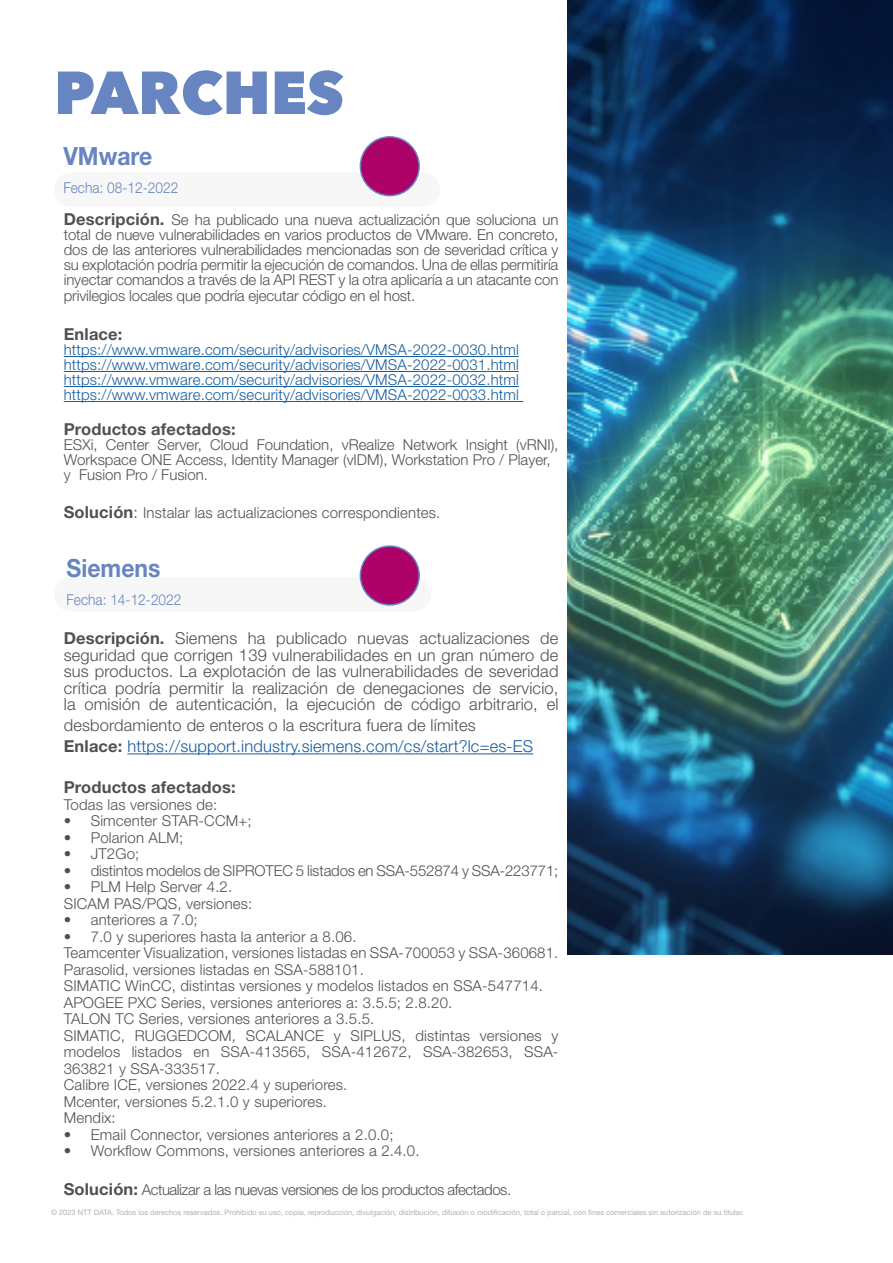
<style>
.page{position:relative;width:893px;height:1263px;background:#fff}
.page>*{position:absolute;margin:0;border:0;box-sizing:border-box;transform-origin:0 0}
.t1{font:800 60px "Avenir Next";color:#6785c1}
.t2{font:700 25.05px "Helvetica Neue LT Std";color:#6785c1;scale:.91 1}
.t3{font:300 16.5px/16.5px "Helvetica Neue LT Std";letter-spacing:.01em;color:#505050;text-align:justify}
.t4{font:300 16.5px "Helvetica Neue LT Std";letter-spacing:.01em;color:#175d9e}
.t5{font:700 16.5px "Helvetica Neue LT Std";letter-spacing:.01em;color:#505050}
.t6{font:300 15px/15px "Helvetica Neue LT Std";letter-spacing:.01em;color:#505050;text-align:justify}
.t7{font:300 15px "Helvetica Neue LT Std";letter-spacing:.01em;color:#175d9e}
.t8{font:300 15px "Helvetica Neue LT Std";letter-spacing:-.01em;color:#505050}
.t9{font:300 15px "Helvetica Neue LT Std";letter-spacing:-.03em;color:#505050}
.t10{font:300 15px "Helvetica Neue LT Std";color:#6785c1;scale:.91 1}
.t11{font:7.5px "Helvetica Neue LT Std";color:#b1b1b1}
.s1{font-weight:700;font-size:16.5px}
.s2{font-size:16.5px}
.s3{font-weight:700}
.s4{font-weight:700;color:#505050}
</style>
<div class="page">
<img style="left:568px;top:0;width:325px;height:955px">
<div style="left:54px;top:173px;width:386px;height:34px;background:#f7f7f7;border-radius:17px"></div>
<div style="left:54px;top:577px;width:377px;height:34px;background:#f7f7f7;border-radius:17px"></div>
<hr style="left:64px;top:356px;width:455px;height:1px;background:#175d9e">
<hr style="left:64px;top:371px;width:455px;height:1px;background:#175d9e">
<hr style="left:64px;top:386px;width:455px;height:1px;background:#175d9e">
<hr style="left:64px;top:401px;width:459px;height:1px;background:#175d9e">
<hr style="left:127px;top:753px;width:406px;height:1px;background:#175d9e">
<div style="left:360px;top:137px;width:59px;height:59px;background:#ad0369;border-radius:50%"></div>
<div style="left:360px;top:136px;width:60px;height:60px;border:2px solid #6785c1;border-radius:50%"></div>
<div style="left:360px;top:546px;width:59px;height:59px;background:#ad0369;border-radius:50%"></div>
<div style="left:360px;top:545px;width:60px;height:61px;border:2px solid #6785c1;border-radius:50%"></div>
<p class="t1" style="left:54px;top:56px;width:291px">PARCHES</p>
<p class="t2" style="left:63px;top:141px;width:99px">VMware</p>
<p class="t10" style="left:63px;top:178px;width:128px">Fecha: 08-12-2022</p>
<p class="t6" style="left:64px;top:211px;width:496px"><span class="s1">Descripción.</span> Se ha publicado una nueva actualización que soluciona un total de nueve vulnerabilidades en varios productos de VMware. En concreto, dos de las anteriores vulnerabilidades mencionadas son de severidad crítica y su explotación podría permitir la ejecución de comandos. Una de ellas permitiría inyectar comandos a través de la API REST y la otra aplicaría a un atacante con</p>
<p class="t8" style="left:64px;top:286px;width:353px">privilegios locales que podría ejecutar código en el host.</p>
<p class="t5" style="left:64px;top:324px;width:60px">Enlace:</p>
<p class="t7" style="left:64px;top:340px;width:457px">https://www.vmware.com/security/advisories/VMSA-2022-0030.html</p>
<p class="t7" style="left:64px;top:355px;width:457px">https://www.vmware.com/security/advisories/VMSA-2022-0031.html</p>
<p class="t7" style="left:64px;top:370px;width:457px">https://www.vmware.com/security/advisories/VMSA-2022-0032.html</p>
<p class="t7" style="left:64px;top:385px;width:457px">https://www.vmware.com/security/advisories/VMSA-2022-0033.html</p>
<p class="t5" style="left:64px;top:419px;width:173px">Productos afectados:</p>
<p class="t6" style="left:64px;top:437px;width:496px">ESXi, Center Server, Cloud Foundation, vRealize Network Insight (vRNI),<br>Workspace ONE Access, Identity Manager (vIDM), Workstation Pro / Player,</p>
<p class="t6" style="left:64px;top:467px;width:146px">y Fusion Pro / Fusion.</p>
<p class="t6" style="left:64px;top:504px;width:378px"><span class="s1">Solución</span><span class="s2">:</span> Instalar las actualizaciones correspondientes.</p>
<p class="t2" style="left:67px;top:553px;width:105px">Siemens</p>
<p class="t10" style="left:67px;top:590px;width:128px">Fecha: 14-12-2022</p>
<p class="t3" style="left:64px;top:630px;width:496px"><span class="s3">Descripción.</span> Siemens ha publicado nuevas actualizaciones de seguridad que corrigen 139 vulnerabilidades en un gran número de sus productos. La explotación de las vulnerabilidades de severidad crítica podría permitir la realización de denegaciones de servicio, la omisión de autenticación, la ejecución de código arbitrario, el</p>
<p class="t3" style="left:64px;top:717px;width:414px">desbordamiento de enteros o la escritura fuera de límites</p>
<p class="t4" style="left:64px;top:736px;width:471px"><span class="s4">Enlace:</span> https://support.industry.siemens.com/cs/start?lc=es-ES</p>
<p class="t5" style="left:64px;top:777px;width:173px">Productos afectados:</p>
<p class="t6" style="left:64px;top:796px;width:155px">Todas las versiones de:</p>
<p class="t6" style="left:64px;top:813px;width:189px">• Simcenter STAR-CCM+;</p>
<p class="t6" style="left:64px;top:829px;width:121px">• Polarion ALM;</p>
<p class="t6" style="left:64px;top:846px;width:77px">• JT2Go;</p>
<p class="t8" style="left:64px;top:861px;width:496px">• distintos modelos de SIPROTEC 5 listados en SSA-552874 y SSA-223771;</p>
<p class="t6" style="left:64px;top:879px;width:170px">• PLM Help Server 4.2.</p>
<p class="t6" style="left:64px;top:895px;width:190px">SICAM PAS/PQS, versiones:</p>
<p class="t6" style="left:64px;top:912px;width:135px">• anteriores a 7.0;</p>
<p class="t6" style="left:64px;top:928px;width:294px">• 7.0 y superiores hasta la anterior a 8.06.</p>
<p class="t6" style="left:64px;top:945px;width:496px">Teamcenter Visualization, versiones listadas en SSA-700053 y SSA-360681.</p>
<p class="t6" style="left:64px;top:961px;width:302px">Parasolid, versiones listadas en SSA-588101.</p>
<p class="t6" style="left:64px;top:978px;width:481px">SIMATIC WinCC, distintas versiones y modelos listados en SSA-547714.</p>
<p class="t6" style="left:64px;top:994px;width:390px">APOGEE PXC Series, versiones anteriores a: 3.5.5; 2.8.20.</p>
<p class="t6" style="left:64px;top:1011px;width:312px">TALON TC Series, versiones anteriores a 3.5.5.</p>
<p class="t6" style="left:64px;top:1027px;width:496px;line-height:16.5px">SIMATIC, RUGGEDCOM, SCALANCE y SIPLUS, distintas versiones y modelos listados en SSA-413565, SSA-412672, SSA-382653, SSA-363821 y SSA-333517.</p>
<p class="t6" style="left:64px;top:1077px;width:285px">Calibre ICE, versiones 2022.4 y superiores.</p>
<p class="t6" style="left:64px;top:1093px;width:265px">Mcenter, versiones 5.2.1.0 y superiores.</p>
<p class="t6" style="left:64px;top:1110px;width:54px">Mendix:</p>
<p class="t6" style="left:64px;top:1126px;width:331px">• Email Connector, versiones anteriores a 2.0.0;</p>
<p class="t6" style="left:64px;top:1143px;width:357px">• Workflow Commons, versiones anteriores a 2.4.0.</p>
<p class="t9" style="left:64px;top:1180px;width:449px"><span class="s1">Solución:</span> Actualizar a las nuevas versiones de los productos afectados.</p>
<p class="t11" style="left:51px;top:1208px;width:694px">© 2023 NTT DATA. Todos los derechos reservados. Prohibido su uso, copia, reproducción, divulgación, distribución, difusión o modificación, total o parcial, con fines comerciales sin autorización de su titular.</p>
</div>
